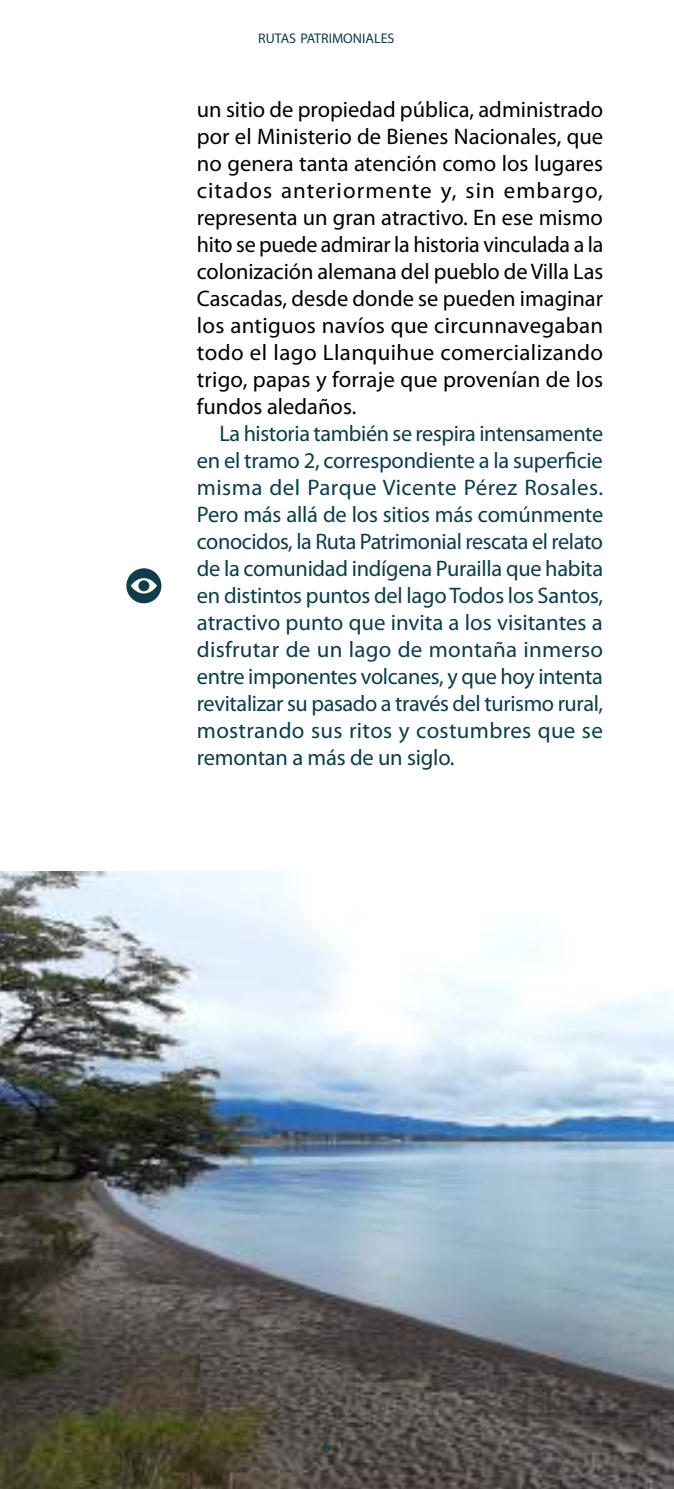
<style>
.page{position:relative;width:674px;height:1489px;background:#fff}
.page>*{position:absolute;margin:0;border:0;box-sizing:border-box;transform-origin:0 0}
.t1{font:22.5px/27px "Myriad Pro";letter-spacing:.015em;color:#0d3d49;text-align:justify}
.t2{font:22.5px/27px "Myriad Pro";letter-spacing:.005em;color:#000;text-align:justify}
.t3{font:15px "Myriad Pro";color:#0d3d49}
.t4{font:14px "Myriad Pro";color:#0d3d49}
</style>
<div class="page">
<img style="left:0;top:871px;width:673px;height:617px">
<svg style="left:126px;top:568px;width:35px;height:35px"></svg>
<p class="t4" style="left:258px;top:29px;width:138px">RUTAS PATRIMONIALES</p>
<p class="t2" style="left:197px;top:96px;width:408px">un sitio de propiedad pública, administrado por el Ministerio de Bienes Nacionales, que no genera tanta atención como los lugares citados anteriormente y, sin embargo, representa un gran atractivo. En ese mismo hito se puede admirar la historia vinculada a la colonización alemana del pueblo de Villa Las Cascadas, desde donde se pueden imaginar los antiguos navíos que circunnavegaban todo el lago Llanquihue comercializando trigo, papas y forraje que provenían de los fundos aledaños.</p>
<p class="t1" style="left:197px;top:420px;width:407px;text-indent:22px">La historia también se respira intensamente en el tramo 2, correspondiente a la superficie misma del Parque Vicente Pérez Rosales.<br>Pero más allá de los sitios más comúnmente conocidos, la Ruta Patrimonial rescata el relato de la comunidad indígena Purailla que habita en distintos puntos del lago Todos los Santos, atractivo punto que invita a los visitantes a disfrutar de un lago de montaña inmerso entre imponentes volcanes, y que hoy intenta revitalizar su pasado a través del turismo rural, mostrando sus ritos y costumbres que se remontan a más de un siglo.</p>
<p class="t3" style="left:322px;top:1437px;width:9px">6</p>
</div>
